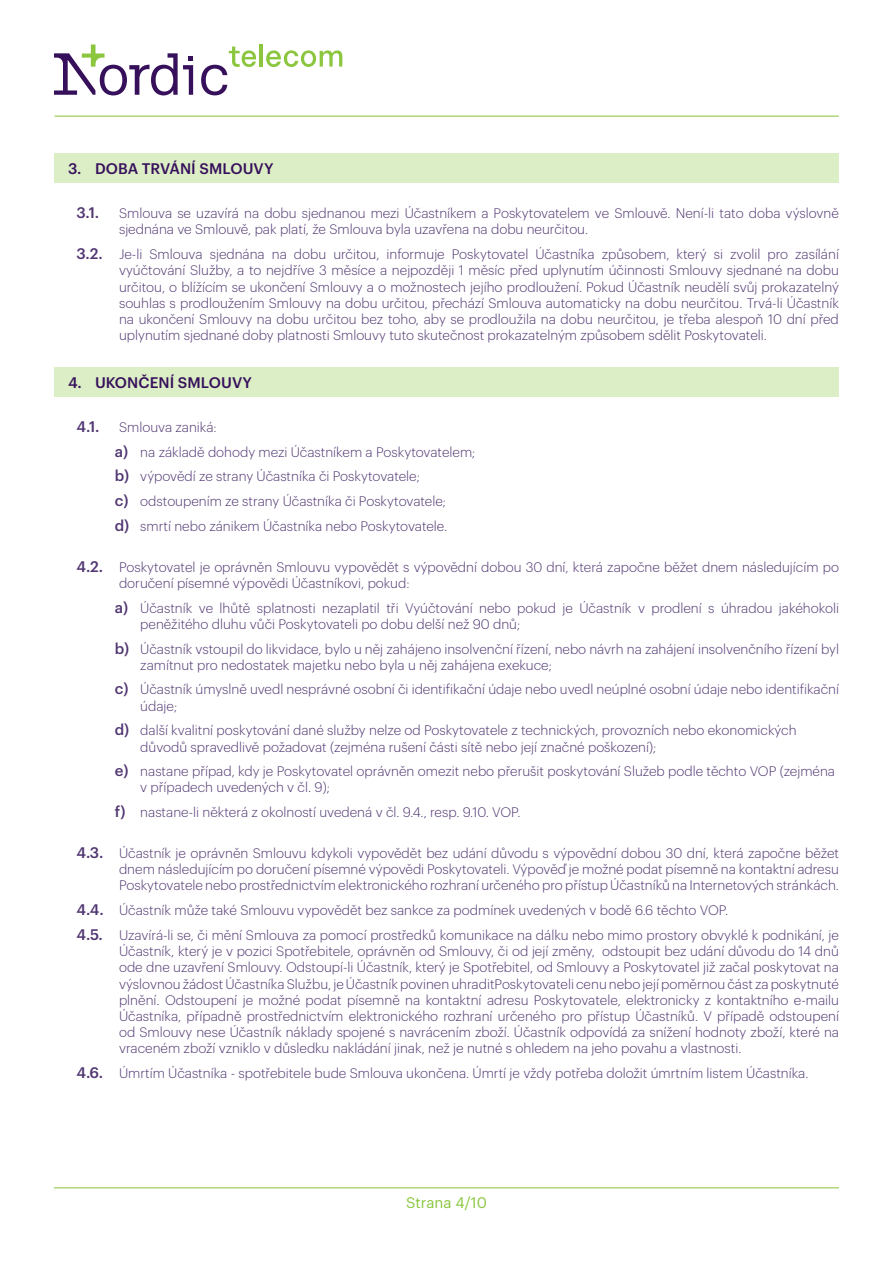
<style>
.page{position:relative;width:893px;height:1263px;background:#fff}
.page>*{position:absolute;margin:0;border:0;box-sizing:border-box;transform-origin:0 0}
.t1{font:500 15px "Graphik";letter-spacing:.005em;color:#36105b}
.t2{font:15px "Graphik";color:#8bc63e}
.t3{font:500 15px "Graphik";color:#503671}
.t4{font:300 13.5px/16.2px "Graphik";color:#503671}
.s1{font-weight:500;font-size:15px}
</style>
<div class="page">
<svg style="left:266px;top:50px;width:76px;height:17px"></svg>
<hr style="left:259px;top:44px;width:4px;height:23px;background:#8bc63e">
<svg style="left:54px;top:45px;width:139px;height:50px"></svg>
<svg style="left:201px;top:47px;width:56px;height:48px"></svg>
<hr style="left:55px;top:115px;width:784px;height:2px;background:#8bc63e">
<hr style="left:54px;top:1187px;width:785px;height:1px;background:#8bc63e">
<div style="left:54px;top:153px;width:785px;height:30px;background:#dceec5"></div>
<div style="left:54px;top:367px;width:785px;height:30px;background:#dceec5"></div>
<p class="t1" style="left:68px;top:157px;width:207px">3. DOBA TRVÁNÍ SMLOUVY</p>
<p class="t3" style="left:77px;top:201px;width:24px">3.1.</p>
<p class="t4" style="left:119px;top:204px;width:721px">Smlouva se uzavírá na dobu sjednanou mezi Účastníkem a Poskytovatelem ve Smlouvě. Není-li tato doba výslovně sjednána ve Smlouvě, pak platí, že Smlouva byla uzavřena na dobu neurčitou.</p>
<p class="t4" style="left:119px;top:245px;width:721px;text-align:justify;text-indent:-43px"><span class="s1">3.2.</span> Je-li Smlouva sjednána na dobu určitou, informuje Poskytovatel Účastníka způsobem, který si zvolil pro zasílání vyúčtování Služby, a to nejdříve 3 měsíce a nejpozději 1 měsíc před uplynutím účinnosti Smlouvy sjednané na dobu určitou, o blížícím se ukončení Smlouvy a o možnostech jejího prodloužení. Pokud Účastník neudělí svůj prokazatelný souhlas s prodloužením Smlouvy na dobu určitou, přechází Smlouva automaticky na dobu neurčitou. Trvá-li Účastník na ukončení Smlouvy na dobu určitou bez toho, aby se prodloužila na dobu neurčitou, je třeba alespoň 10 dní před uplynutím sjednané doby platnosti Smlouvy tuto skutečnost prokazatelným způsobem sdělit Poskytovateli.</p>
<p class="t1" style="left:68px;top:371px;width:185px">4. UKONČENÍ SMLOUVY</p>
<p class="t3" style="left:77px;top:415px;width:25px">4.1.</p>
<p class="t4" style="left:119px;top:418px;width:99px">Smlouva zaniká:</p>
<p class="t4" style="left:115px;top:443px;width:362px"><span class="s1">a)</span> na základě dohody mezi Účastníkem a Poskytovatelem;</p>
<p class="t4" style="left:115px;top:467px;width:307px"><span class="s1">b)</span> výpovědí ze strany Účastníka či Poskytovatele;</p>
<p class="t4" style="left:115px;top:492px;width:333px"><span class="s1">c)</span> odstoupením ze strany Účastníka či Poskytovatele;</p>
<p class="t4" style="left:115px;top:517px;width:334px"><span class="s1">d)</span> smrtí nebo zánikem Účastníka nebo Poskytovatele.</p>
<p class="t4" style="left:119px;top:558px;width:721px;text-indent:-43px"><span class="s1">4.2.</span> Poskytovatel je oprávněn Smlouvu vypovědět s výpovědní dobou 30 dní, která započne běžet dnem následujícím po doručení písemné výpovědi Účastníkovi, pokud:</p>
<p class="t4" style="left:140px;top:599px;width:700px;text-indent:-26px"><span class="s1">a)</span> Účastník ve lhůtě splatnosti nezaplatil tři Vyúčtování nebo pokud je Účastník v prodlení s úhradou jakéhokoli peněžitého dluhu vůči Poskytovateli po dobu delší než 90 dnů;</p>
<p class="t4" style="left:140px;top:639px;width:700px;text-indent:-26px"><span class="s1">b)</span> Účastník vstoupil do likvidace, bylo u něj zahájeno insolvenční řízení, nebo návrh na zahájení insolvenčního řízení byl zamítnut pro nedostatek majetku nebo byla u něj zahájena exekuce;</p>
<p class="t4" style="left:140px;top:680px;width:700px;text-indent:-26px"><span class="s1">c)</span> Účastník úmyslně uvedl nesprávné osobní či identifikační údaje nebo uvedl neúplné osobní údaje nebo identifikační údaje;</p>
<p class="t4" style="left:140px;top:721px;width:658px;text-indent:-26px"><span class="s1">d)</span> další kvalitní poskytování dané služby nelze od Poskytovatele z technických, provozních nebo ekonomických důvodů spravedlivě požadovat (zejména rušení části sítě nebo její značné poškození);</p>
<p class="t4" style="left:140px;top:762px;width:696px;text-indent:-26px"><span class="s1">e)</span> nastane případ, kdy je Poskytovatel oprávněn omezit nebo přerušit poskytování Služeb podle těchto VOP (zejména v případech uvedených v čl. 9);</p>
<p class="t4" style="left:115px;top:803px;width:407px"><span class="s1">f)</span> nastane-li některá z okolností uvedená v čl. 9.4., resp. 9.10. VOP.</p>
<p class="t4" style="left:119px;top:844px;width:721px;text-align:justify;text-indent:-43px"><span class="s1">4.3.</span> Účastník je oprávněn Smlouvu kdykoli vypovědět bez udání důvodu s výpovědní dobou 30 dní, která započne běžet dnem následujícím po doručení písemné výpovědi Poskytovateli. Výpověď je možné podat písemně na kontaktní adresu Poskytovatele nebo prostřednictvím elektronického rozhraní určeného pro přístup Účastníků na Internetových stránkách.</p>
<p class="t4" style="left:77px;top:901px;width:653px"><span class="s1">4.4.</span> Účastník může také Smlouvu vypovědět bez sankce za podmínek uvedených v bodě 6.6 těchto VOP.</p>
<p class="t4" style="left:119px;top:926px;width:721px;text-align:justify;text-indent:-43px"><span class="s1">4.5.</span> Uzavírá-li se, či mění Smlouva za pomocí prostředků komunikace na dálku nebo mimo prostory obvyklé k podnikání, je Účastník, který je v pozici Spotřebitele, oprávněn od Smlouvy, či od její změny, odstoupit bez udání důvodu do 14 dnů ode dne uzavření Smlouvy. Odstoupí-li Účastník, který je Spotřebitel, od Smlouvy a Poskytovatel již začal poskytovat na výslovnou žádost Účastníka Službu, je Účastník povinen uhraditPoskytovateli cenu nebo její poměrnou část za poskytnuté plnění. Odstoupení je možné podat písemně na kontaktní adresu Poskytovatele, elektronicky z kontaktního e-mailu Účastníka, případně prostřednictvím elektronického rozhraní určeného pro přístup Účastníků. V případě odstoupení od Smlouvy nese Účastník náklady spojené s navrácením zboží. Účastník odpovídá za snížení hodnoty zboží, které na vraceném zboží vzniklo v důsledku nakládání jinak, než je nutné s ohledem na jeho povahu a vlastnosti.</p>
<p class="t4" style="left:77px;top:1064px;width:733px"><span class="s1">4.6.</span> Úmrtím Účastníka - spotřebitele bude Smlouva ukončena. Úmrtí je vždy potřeba doložit úmrtním listem Účastníka.</p>
<p class="t2" style="left:406px;top:1191px;width:82px">Strana 4/10</p>
</div>
